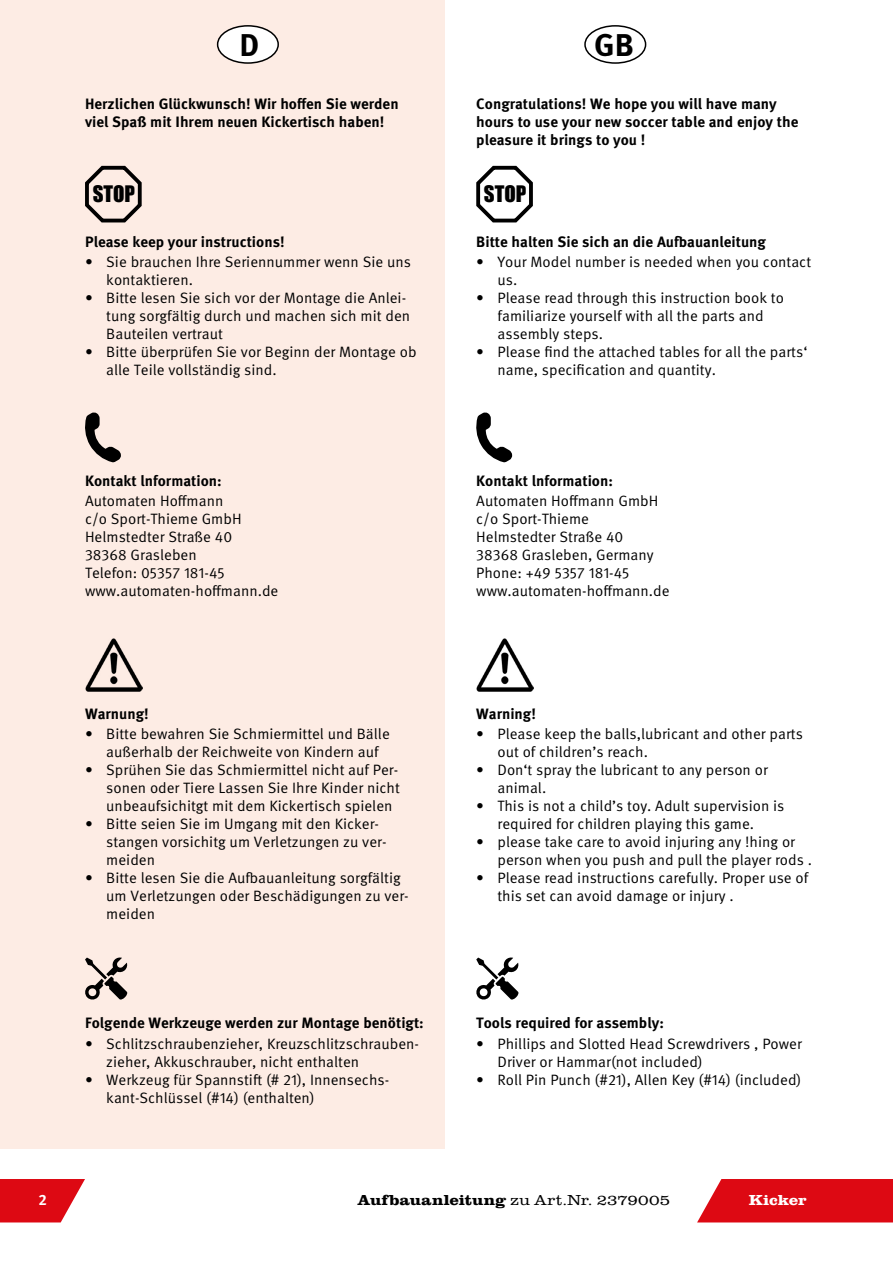
<style>
.page{position:relative;width:893px;height:1263px;background:#fff}
.page>*{position:absolute;margin:0;border:0;box-sizing:border-box;transform-origin:0 0}
.t1{font:700 31.5px "Meta Pro";color:#000}
.t2{font:20.85px "Impact";color:#000}
.t3{font:15px/18px "Meta Pro Norm";color:#000}
.t4{font:700 15px/18px "Meta Pro";color:#000}
.t5{font:300 15px "Clarendon URW";letter-spacing:.005em;color:#000;scale:1.15 1}
.t6{font:700 15px "Clarendon URW";letter-spacing:-.005em;color:#fff;scale:1.15 1}
.t7{font:700 15px "Meta Pro";color:#fff}
.s1{font-weight:700}
</style>
<div class="page">
<div style="left:697px;top:1179px;width:196px;height:43px;background:#dd0913"></div>
<svg style="left:0;top:1179px;width:85px;height:43px"></svg>
<div style="left:0;top:0;width:445px;height:1148px;background:#fdece4"></div>
<div style="left:218px;top:26px;width:60px;height:37px;background:#fff;border-radius:50%"></div>
<div style="left:217px;top:25px;width:62px;height:39px;border:2px solid #000;border-radius:50%"></div>
<div style="left:584px;top:25px;width:62px;height:39px;border:2px solid #000;border-radius:50%"></div>
<svg style="left:85px;top:412px;width:36px;height:50px"></svg>
<img style="left:85px;top:639px;width:57px;height:52px">
<svg style="left:85px;top:957px;width:43px;height:43px"></svg>
<svg style="left:476px;top:412px;width:36px;height:50px"></svg>
<img style="left:476px;top:639px;width:57px;height:52px">
<svg style="left:476px;top:957px;width:43px;height:43px"></svg>
<svg style="left:85px;top:165px;width:57px;height:58px"></svg>
<svg style="left:476px;top:165px;width:57px;height:58px"></svg>
<h1 class="t1" style="left:239px;top:20px;width:21px">D</h1>
<h1 class="t1" style="left:594px;top:20px;width:41px">GB</h1>
<p class="t4" style="left:85px;top:94px;width:315px">Herzlichen Glückwunsch! Wir hoffen Sie werden viel Spaß mit Ihrem neuen Kickertisch haben!</p>
<p class="t4" style="left:476px;top:94px;width:324px">Congratulations! We hope you will have many hours to use your new soccer table and enjoy the pleasure it brings to you !</p>
<h2 class="t2" style="left:93px;top:178px;width:44px">STOP</h2>
<h2 class="t2" style="left:484px;top:178px;width:44px">STOP</h2>
<p class="t4" style="left:85px;top:232px;width:201px">Please keep your instructions!</p>
<p class="t3" style="left:106px;top:252px;width:306px;text-indent:-21px">• Sie brauchen Ihre Seriennummer wenn Sie uns kontaktieren.</p>
<p class="t3" style="left:106px;top:288px;width:305px;text-indent:-21px">• Bitte lesen Sie sich vor der Montage die Anlei&shy;tung sorgfältig durch und machen sich mit den<br>Bauteilen vertraut</p>
<p class="t3" style="left:106px;top:342px;width:312px;text-indent:-21px">• Bitte überprüfen Sie vor Beginn der Montage ob alle Teile vollständig sind.</p>
<p class="t4" style="left:85px;top:471px;width:138px">Kontakt lnformation:</p>
<p class="t3" style="left:85px;top:491px;width:195px">Automaten Hoffmann<br>c/o Sport-Thieme GmbH<br>Helmstedter Straße 40<br>38368 Grasleben<br>Telefon: 05357 181-45 www.automaten-hoffmann.de</p>
<p class="t4" style="left:85px;top:703px;width:65px">Warnung!</p>
<p class="t3" style="left:106px;top:723px;width:285px;text-indent:-21px">• Bitte bewahren Sie Schmiermittel und Bälle außerhalb der Reichweite von Kindern auf</p>
<p class="t3" style="left:106px;top:759px;width:295px;text-align:justify;text-indent:-21px">• Sprühen Sie das Schmiermittel nicht auf Per&shy;sonen oder Tiere Lassen Sie Ihre Kinder nicht unbeaufsichitgt mit dem Kickertisch spielen</p>
<p class="t3" style="left:106px;top:813px;width:282px;text-indent:-21px">• Bitte seien Sie im Umgang mit den Kicker&shy;stangen vorsichitg um Verletzungen zu ver&shy;meiden</p>
<p class="t3" style="left:106px;top:867px;width:304px;text-indent:-21px">• Bitte lesen Sie die Aufbauanleitung sorgfältig um Verletzungen oder Beschädigungen zu ver&shy;meiden</p>
<p class="t4" style="left:85px;top:1013px;width:340px">Folgende Werkzeuge werden zur Montage benötigt:</p>
<p class="t3" style="left:106px;top:1033px;width:314px;text-indent:-21px">• Schlitzschraubenzieher, Kreuzschlitzschrauben&shy;zieher, Akkuschrauber, nicht enthalten</p>
<p class="t3" style="left:106px;top:1069px;width:284px;text-indent:-21px">• Werkzeug für Spannstift (# 21), Innensechs&shy;kant-Schlüssel (#14) (enthalten)</p>
<p class="t4" style="left:476px;top:232px;width:291px">Bitte halten Sie sich an die Aufbauanleitung</p>
<p class="t3" style="left:497px;top:252px;width:315px;text-indent:-21px">• Your Model number is needed when you contact us.</p>
<p class="t3" style="left:497px;top:288px;width:288px;text-indent:-21px">• Please read through this instruction book to familiarize yourself with all the parts and assembly steps.</p>
<p class="t3" style="left:497px;top:342px;width:311px;text-indent:-21px">• Please find the attached tables for all the parts‘ name, specification and quantity.</p>
<p class="t4" style="left:476px;top:471px;width:138px">Kontakt lnformation:</p>
<p class="t3" style="left:476px;top:491px;width:195px">Automaten Hoffmann GmbH c/o Sport-Thieme<br>Helmstedter Straße 40<br>38368 Grasleben, Germany<br>Phone: +49 5357 181-45 www.automaten-hoffmann.de</p>
<p class="t4" style="left:476px;top:703px;width:61px">Warning!</p>
<p class="t3" style="left:497px;top:723px;width:307px;text-indent:-21px">• Please keep the balls,lubricant and other parts out of children’s reach.</p>
<p class="t3" style="left:497px;top:759px;width:272px;text-indent:-21px">• Don‘t spray the lubricant to any person or animal.</p>
<p class="t3" style="left:476px;top:795px;width:310px;text-align:center">• This is not a child’s toy. Adult supervision is required for children playing this game.</p>
<p class="t3" style="left:497px;top:831px;width:316px;text-indent:-21px">• please take care to avoid injuring any !hing or person when you push and pull the player rods .</p>
<p class="t3" style="left:497px;top:867px;width:312px;text-indent:-21px">• Please read instructions carefully. Proper use of this set can avoid damage or injury .</p>
<p class="t4" style="left:476px;top:1013px;width:189px">Tools required for assembly:</p>
<p class="t3" style="left:497px;top:1033px;width:306px;text-indent:-21px">• Phillips and Slotted Head Screwdrivers , Power<br>Driver or Hammar(not included)</p>
<p class="t3" style="left:476px;top:1069px;width:327px">• Roll Pin Punch (#21), Allen Key (#14) (included)</p>
<p class="t7" style="left:38px;top:1188px;width:10px">2</p>
<p class="t5" style="left:358px;top:1190px;width:273px"><span class="s1">Aufbauanleitung</span> zu Art.Nr. 2379005</p>
<p class="t6" style="left:749px;top:1189px;width:52px">Kicker</p>
</div>
